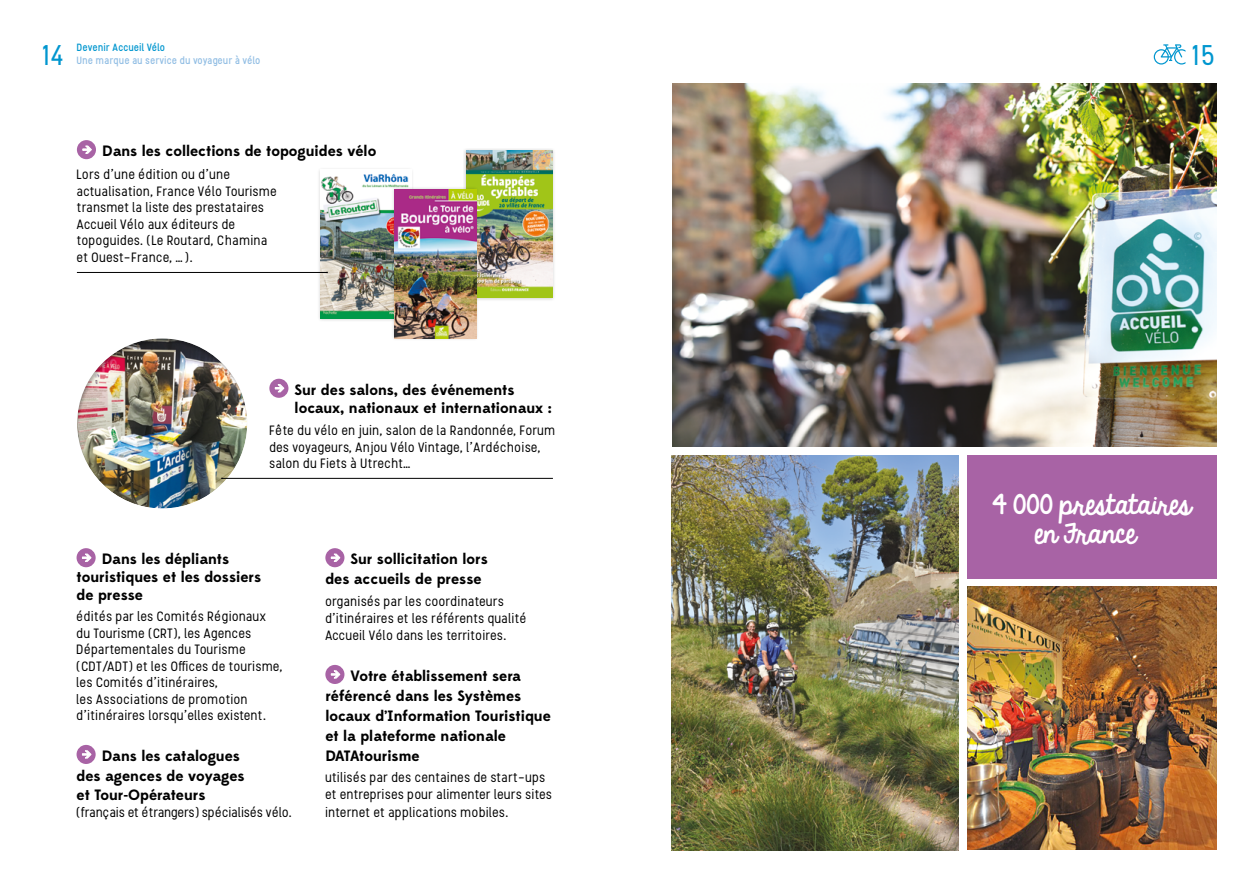
<style>
.page{position:relative;width:1259px;height:893px;background:#fff}
.page>*{position:absolute;margin:0;border:0;box-sizing:border-box;transform-origin:0 0}
.t1{font:28.5px "Stellar";color:#0096cf}
.t2{font:24px/28.8px "KG Always A Good Time";color:#fff;text-align:center}
.t3{font:700 15px/20.1px "Edmondsans";color:#000}
.t4{font:13.5px/16.5px "Stellar";color:#000}
.t5{font:13.5px "Stellar";letter-spacing:-.02em;color:#000}
.t6{font:500 10.5px "Stellar";letter-spacing:-.01em;color:#92bee4}
.t7{font:500 10.5px "Stellar";letter-spacing:-.01em;color:#0096cf}
</style>
<div class="page">
<svg style="left:1153px;top:44px;width:32px;height:21px"></svg>
<div style="left:65px;top:327px;width:196px;height:181px;background:#000;opacity:.3"></div>
<img style="left:672px;top:83px;width:544px;height:363px">
<img style="left:672px;top:455px;width:286px;height:395px">
<img style="left:967px;top:587px;width:249px;height:263px">
<div style="left:967px;top:455px;width:249px;height:123px;background:#a863a5"></div>
<div style="left:463px;top:148px;width:93px;height:154px;background:#000;opacity:.2"></div>
<img style="left:466px;top:151px;width:87px;height:147px">
<div style="left:317px;top:166px;width:97px;height:156px;background:#000;opacity:.2"></div>
<img style="left:321px;top:170px;width:90px;height:148px">
<div style="left:391px;top:186px;width:89px;height:155px;background:#000;opacity:.2"></div>
<img style="left:395px;top:190px;width:81px;height:148px">
<div style="left:77px;top:548px;width:19px;height:19px;background:#a863a5;border-radius:50%"></div>
<svg style="left:82px;top:553px;width:10px;height:9px"></svg>
<div style="left:77px;top:745px;width:19px;height:19px;background:#a863a5;border-radius:50%"></div>
<svg style="left:82px;top:750px;width:10px;height:9px"></svg>
<div style="left:325px;top:548px;width:19px;height:19px;background:#a863a5;border-radius:50%"></div>
<svg style="left:330px;top:553px;width:11px;height:9px"></svg>
<div style="left:325px;top:665px;width:19px;height:19px;background:#a863a5;border-radius:50%"></div>
<svg style="left:330px;top:670px;width:11px;height:9px"></svg>
<hr style="left:77px;top:272px;width:250px;height:1px;background:#000">
<hr style="left:222px;top:478px;width:331px;height:1px;background:#000">
<div style="left:77px;top:140px;width:19px;height:19px;background:#a863a5;border-radius:50%"></div>
<svg style="left:82px;top:145px;width:10px;height:9px"></svg>
<div style="left:269px;top:379px;width:19px;height:19px;background:#a863a5;border-radius:50%"></div>
<svg style="left:274px;top:384px;width:11px;height:9px"></svg>
<h1 class="t1" style="left:42px;top:38px;width:24px">14</h1>
<p class="t7" style="left:77px;top:41px;width:90px">Devenir Accueil Vélo</p>
<p class="t6" style="left:77px;top:54px;width:185px">Une marque au service du voyageur à vélo</p>
<h1 class="t1" style="left:1192px;top:38px;width:26px">15</h1>
<p class="t3" style="left:102px;top:141px;width:276px">Dans les collections de topoguides vélo</p>
<p class="t4" style="left:77px;top:166px;width:202px">Lors d’une édition ou d’une actualisation, France Vélo Tourisme transmet la liste des prestataires<br>Accueil Vélo aux éditeurs de topoguides. (Le Routard, Chamina et Ouest-France, …).</p>
<p class="t3" style="left:295px;top:381px;width:258px;line-height:18px">Sur des salons, des événements locaux, nationaux et internationaux :</p>
<p class="t4" style="left:269px;top:422px;width:288px">Fête du vélo en juin, salon de la Randonnée, Forum des voyageurs, Anjou Vélo Vintage, l’Ardéchoise, salon du Fiets à Utrecht…</p>
<p class="t3" style="left:77px;top:550px;width:186px;line-height:18px;text-indent:25px">Dans les dépliants touristiques et les dossiers de presse</p>
<p class="t4" style="left:77px;top:608px;width:208px">édités par les Comités Régionaux du Tourisme (CRT), les Agences<br>Départementales du Tourisme (CDT/ADT) et les Offices de tourisme, les Comités d’itinéraires,<br>les Associations de promotion d’itinéraires lorsqu’elles existent.</p>
<p class="t3" style="left:77px;top:746px;width:169px;line-height:19.5px;text-indent:25px">Dans les catalogues des agences de voyages et Tour-Opérateurs</p>
<p class="t5" style="left:77px;top:804px;width:217px">(français et étrangers) spécialisés vélo.</p>
<p class="t3" style="left:325px;top:549px;width:164px;text-indent:25px">Sur sollicitation lors des accueils de presse</p>
<p class="t4" style="left:325px;top:592px;width:203px;line-height:17.1px">organisés par les coordinateurs d’itinéraires et les référents qualité<br>Accueil Vélo dans les territoires.</p>
<p class="t3" style="left:325px;top:666px;width:227px;text-indent:25px">Votre établissement sera référencé dans les Systèmes locaux d’Information Touristique et la plateforme nationale<br>DATAtourisme</p>
<p class="t4" style="left:325px;top:769px;width:229px;line-height:17.1px">utilisés par des centaines de start-ups et entreprises pour alimenter leurs sites internet et applications mobiles.</p>
<h2 class="t2" style="left:992px;top:492px;width:200px">4 000 prestataires en France</h2>
</div>
